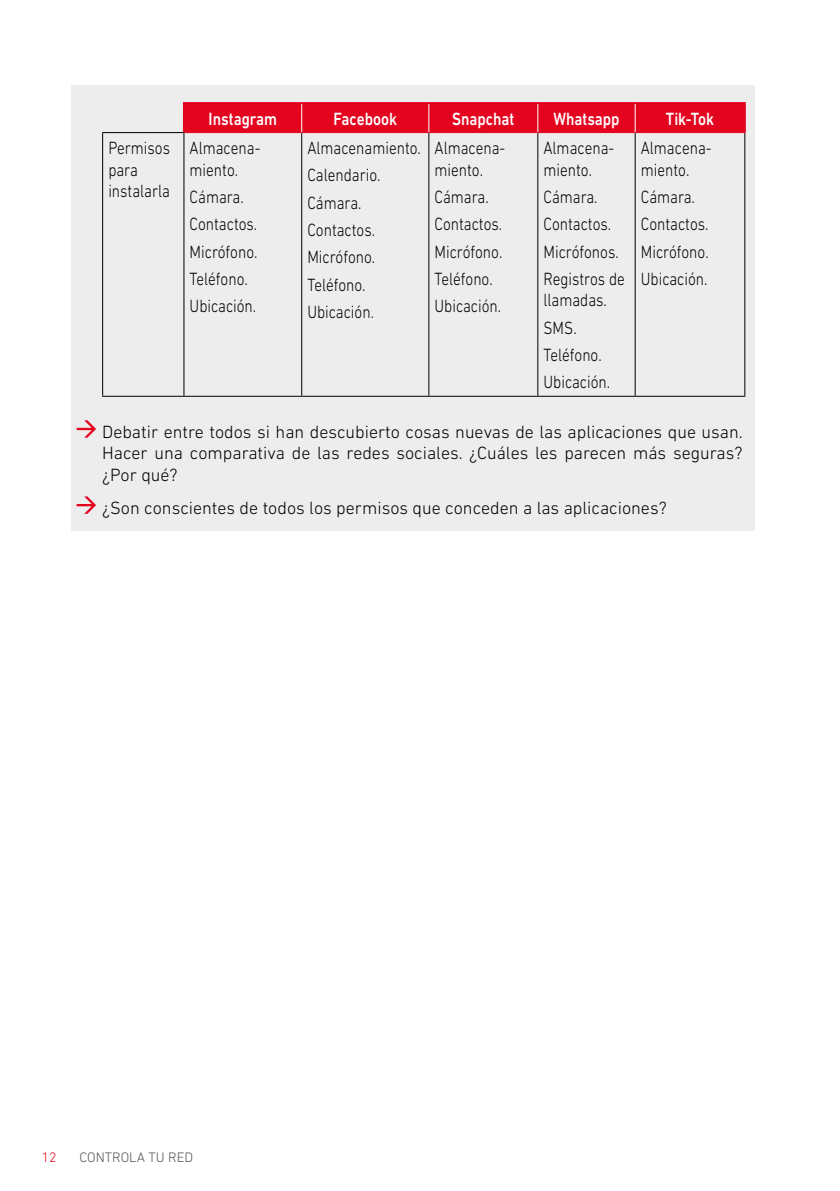
<style>
.page{position:relative;width:840px;height:1191px;background:#fff}
.page>*{position:absolute;margin:0;border:0;box-sizing:border-box;transform-origin:0 0}
.t1{font:300 18px/27.2px "DIN Next LT Pro";color:#000;scale:.85 1}
.t2{font:300 18px/21.6px "DIN Next LT Pro";color:#000;text-align:justify}
.t3{font:500 18px "DIN Next LT Pro";color:#fff;scale:.85 1}
.t4{font:300 14px "DIN Next LT Pro";color:#575756}
.t5{font:300 14px "DIN Next LT Pro";color:#e30520}
</style>
<div class="page">
<div style="left:71px;top:85px;width:683px;height:446px;background:#ededed"></div>
<div style="left:184px;top:104px;width:559px;height:29px;background:#e30520"></div>
<hr style="left:102px;top:132px;width:82px;height:1px;background:#000">
<hr style="left:102px;top:133px;width:1px;height:263px;background:#000">
<hr style="left:183px;top:133px;width:1px;height:263px;background:#000">
<hr style="left:301px;top:133px;width:1px;height:263px;background:#000">
<hr style="left:428px;top:133px;width:1px;height:263px;background:#000">
<hr style="left:537px;top:133px;width:1px;height:263px;background:#000">
<hr style="left:634px;top:133px;width:1px;height:263px;background:#000">
<hr style="left:744px;top:133px;width:1px;height:263px;background:#000">
<hr style="left:102px;top:396px;width:82px;height:1px;background:#000">
<hr style="left:184px;top:396px;width:117px;height:1px;background:#000">
<hr style="left:301px;top:396px;width:127px;height:1px;background:#000">
<hr style="left:428px;top:396px;width:109px;height:1px;background:#000">
<hr style="left:537px;top:396px;width:97px;height:1px;background:#000">
<hr style="left:634px;top:396px;width:111px;height:1px;background:#000">
<hr style="left:183px;top:102px;width:118px;height:2px;background:#e30520">
<hr style="left:183px;top:104px;width:2px;height:28px;background:#e30520">
<hr style="left:301px;top:102px;width:127px;height:2px;background:#e30520">
<hr style="left:428px;top:102px;width:109px;height:2px;background:#e30520">
<hr style="left:537px;top:102px;width:97px;height:2px;background:#e30520">
<hr style="left:634px;top:102px;width:111px;height:2px;background:#e30520">
<hr style="left:743px;top:104px;width:2px;height:28px;background:#e30520">
<hr style="left:185px;top:132px;width:116px;height:1px;background:#e30520">
<hr style="left:301px;top:132px;width:127px;height:1px;background:#e30520">
<hr style="left:428px;top:132px;width:109px;height:1px;background:#e30520">
<hr style="left:537px;top:132px;width:97px;height:1px;background:#e30520">
<hr style="left:634px;top:132px;width:111px;height:1px;background:#e30520">
<svg style="left:77px;top:420px;width:19px;height:18px"></svg>
<svg style="left:77px;top:496px;width:19px;height:18px"></svg>
<p class="t3" style="left:208px;top:108px;width:82px">Instagram</p>
<p class="t3" style="left:333px;top:108px;width:76px">Facebook</p>
<p class="t3" style="left:452px;top:108px;width:75px">Snapchat</p>
<p class="t3" style="left:553px;top:108px;width:79px">Whatsapp</p>
<p class="t3" style="left:665px;top:108px;width:58px">Tik-Tok</p>
<p class="t1" style="left:108px;top:137px;width:74px;line-height:21.6px">Permisos para instalarla</p>
<p class="t1" style="left:189px;top:137px;width:85px;line-height:21.6px">Almacena&shy;miento.</p>
<p class="t1" style="left:189px;top:183px;width:81px">Cámara.<br>Contactos.<br>Micrófono.<br>Teléfono.<br>Ubicación.</p>
<p class="t1" style="left:307px;top:134px;width:135px">Almacenamiento.<br>Calendario.<br>Cámara.<br>Contactos.<br>Micrófono.<br>Teléfono.<br>Ubicación.</p>
<p class="t1" style="left:434px;top:137px;width:85px;line-height:21.6px">Almacena&shy;miento.</p>
<p class="t1" style="left:434px;top:183px;width:81px">Cámara.<br>Contactos.<br>Micrófono.<br>Teléfono.<br>Ubicación.</p>
<p class="t1" style="left:543px;top:137px;width:85px;line-height:21.6px">Almacena&shy;miento.</p>
<p class="t1" style="left:543px;top:183px;width:97px">Cámara.<br>Contactos.<br>Micrófonos.<br>Registros de</p>
<p class="t1" style="left:543px;top:286px;width:80px">llamadas.<br>SMS.<br>Teléfono.<br>Ubicación.</p>
<p class="t1" style="left:640px;top:137px;width:85px;line-height:21.6px">Almacena&shy;miento.</p>
<p class="t1" style="left:640px;top:183px;width:81px">Cámara.<br>Contactos.<br>Micrófono.<br>Ubicación.</p>
<p class="t2" style="left:102px;top:420px;width:641px">Debatir entre todos si han descubierto cosas nuevas de las aplicaciones que usan.<br>Hacer una comparativa de las redes sociales. ¿Cuáles les parecen más seguras? ¿Por qué?</p>
<p class="t2" style="left:102px;top:497px;width:565px">¿Son conscientes de todos los permisos que conceden a las aplicaciones?</p>
<p class="t5" style="left:42px;top:1149px;width:16px">12</p>
<p class="t4" style="left:79px;top:1149px;width:115px">CONTROLA TU RED</p>
</div>
